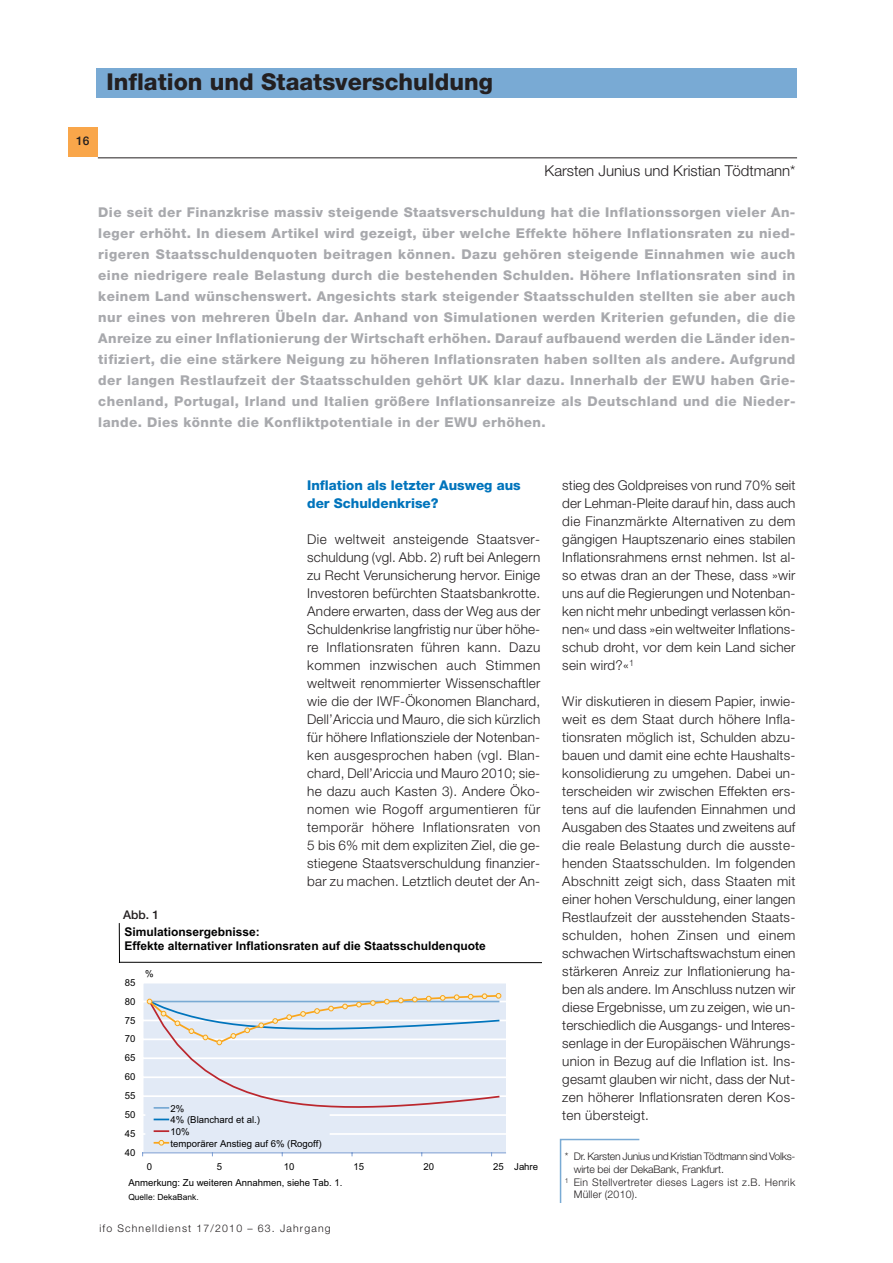
<style>
.page{position:relative;width:893px;height:1263px;background:#fff}
.page>*{position:absolute;margin:0;border:0;box-sizing:border-box;transform-origin:0 0}
.t1{font:800 23.25px "Helvetica Neue LT Std";color:#231f20}
.t2{font:300 15px "Helvetica Neue LT Std";color:#231f20}
.t3{font:300 13.5px/18px "Helvetica Neue LT Std";letter-spacing:.015em;color:#231f20;text-align:justify}
.t4{font:800 13.5px/21px "Helvetica Neue LT Std";letter-spacing:.03em;color:#a8a9ad;text-align:justify}
.t5{font:800 13.5px/18px "Helvetica Neue LT Std";color:#0074bc}
.t6{font:700 12px/14.7px "Arial";color:#000001}
.t7{font:500 12px "Helvetica Neue LT Std";color:#231f20}
.t8{font:300 10.5px "Helvetica Neue LT Std";letter-spacing:.015em;color:#231f20}
.t9{font:300 10.5px "Helvetica Neue LT Std";letter-spacing:-.025em;color:#231f20}
.t10{font:300 10.5px "Helvetica Neue LT Std";letter-spacing:.11em;color:#231f20}
.t11{font:300 10.5px "Helvetica Neue LT Std";letter-spacing:-.01em;color:#231f20}
.t12{font:9.6px/11.7px "Arial";color:#000001}
.t13{font:8.4px "Arial";color:#000001}
</style>
<div class="page">
<hr style="left:98px;top:157px;width:699px;height:1px;background:#231f20">
<div style="left:68px;top:128px;width:30px;height:29px;background:#f9a64a"></div>
<div style="left:97px;top:68px;width:699px;height:30px;background:#79aad4"></div>
<svg style="left:559px;top:1138px;width:81px;height:65px"></svg>
<div style="left:143px;top:983px;width:362px;height:170px;background:#e2eaf6"></div>
<hr style="left:143px;top:1133px;width:362px;height:2px;background:#fff">
<hr style="left:143px;top:1114px;width:362px;height:2px;background:#fff">
<hr style="left:143px;top:1095px;width:362px;height:2px;background:#fff">
<hr style="left:143px;top:1076px;width:362px;height:2px;background:#fff">
<hr style="left:143px;top:1057px;width:362px;height:2px;background:#fff">
<hr style="left:143px;top:1038px;width:362px;height:2px;background:#fff">
<hr style="left:143px;top:1020px;width:362px;height:1px;background:#fff">
<hr style="left:143px;top:1001px;width:362px;height:1px;background:#fff">
<hr style="left:143px;top:1153px;width:362px;height:1px;background:#7f9fd2">
<svg style="left:143px;top:993px;width:358px;height:127px"></svg>
<svg style="left:154px;top:1130px;width:14px;height:2px"></svg>
<svg style="left:154px;top:1140px;width:14px;height:5px"></svg>
<hr style="left:119px;top:923px;width:1px;height:39px;background:#000001">
<hr style="left:119px;top:962px;width:422px;height:1px;background:#000001">
<h1 class="t1" style="left:106px;top:73px;width:388px">Inflation und Staatsverschuldung</h1>
<p class="t7" style="left:76px;top:136px;width:15px">16</p>
<p class="t2" style="left:544px;top:165px;width:252px">Karsten Junius und Kristian Tödtmann*</p>
<p class="t4" style="left:98px;top:203px;width:698px">Die seit der Finanzkrise massiv steigende Staatsverschuldung hat die Inflationssorgen vieler An&shy;leger erhöht. In diesem Artikel wird gezeigt, über welche Effekte höhere Inflationsraten zu nied&shy;rigeren Staatsschuldenquoten beitragen können. Dazu gehören steigende Einnahmen wie auch eine niedrigere reale Belastung durch die bestehenden Schulden. Höhere Inflationsraten sind in keinem Land wünschenswert. Angesichts stark steigender Staatsschulden stellten sie aber auch nur eines von mehreren Übeln dar. Anhand von Simulationen werden Kriterien gefunden, die die Anreize zu einer Inflationierung der Wirtschaft erhöhen. Darauf aufbauend werden die Länder iden&shy;tifiziert, die eine stärkere Neigung zu höheren Inflationsraten haben sollten als andere. Aufgrund der langen Restlaufzeit der Staatsschulden gehört UK klar dazu. Innerhalb der EWU haben Grie&shy;chenland, Portugal, Irland und Italien größere Inflationsanreize als Deutschland und die Nieder&shy;lande. Dies könnte die Konfliktpotentiale in der EWU erhöhen.</p>
<p class="t7" style="left:123px;top:910px;width:38px">Abb. 1</p>
<p class="t5" style="left:307px;top:477px;width:215px">Inflation als letzter Ausweg aus der Schuldenkrise?</p>
<p class="t3" style="left:307px;top:531px;width:235px">Die weltweit ansteigende Staatsver&shy;schuldung (vgl. Abb. 2) ruft bei Anlegern zu Recht Verunsicherung hervor. Einige Investoren befürchten Staatsbankrotte.<br>Andere erwarten, dass der Weg aus der Schuldenkrise langfristig nur über höhe&shy;re Inflationsraten führen kann. Dazu kommen inzwischen auch Stimmen weltweit renommierter Wissenschaftler wie die der IWF-Ökonomen Blanchard, Dell’Ariccia und Mauro, die sich kürzlich für höhere Inflationsziele der Notenban&shy;ken ausgesprochen haben (vgl. Blan&shy;chard, Dell’Ariccia und Mauro 2010; sie&shy;he dazu auch Kasten 3). Andere Öko&shy;nomen wie Rogoff argumentieren für temporär höhere Inflationsraten von 5 bis 6% mit dem expliziten Ziel, die ge&shy;stiegene Staatsverschuldung finanzier&shy;bar zu machen. Letztlich deutet der An-</p>
<p class="t6" style="left:124px;top:925px;width:363px">Simulationsergebnisse:<br>Effekte alternativer Inflationsraten auf die Staatsschuldenquote</p>
<p class="t12" style="left:145px;top:969px;width:10px">%</p>
<p class="t12" style="left:125px;top:977px;width:12px">85</p>
<p class="t12" style="left:125px;top:996px;width:12px">80</p>
<p class="t12" style="left:125px;top:1015px;width:12px">75</p>
<p class="t12" style="left:125px;top:1034px;width:12px">70</p>
<p class="t12" style="left:125px;top:1053px;width:12px">65</p>
<p class="t12" style="left:125px;top:1072px;width:12px">60</p>
<p class="t12" style="left:125px;top:1091px;width:12px">55</p>
<p class="t12" style="left:125px;top:1110px;width:12px">50</p>
<p class="t12" style="left:125px;top:1129px;width:12px">45</p>
<p class="t12" style="left:125px;top:1148px;width:12px">40</p>
<p class="t12" style="left:170px;top:1103px;width:153px">2%<br>4% (Blanchard et al.)<br>10%<br>temporärer Anstieg auf 6% (Rogoff)</p>
<p class="t12" style="left:147px;top:1162px;width:7px">0</p>
<p class="t12" style="left:217px;top:1162px;width:7px">5</p>
<p class="t12" style="left:284px;top:1162px;width:12px">10</p>
<p class="t12" style="left:353px;top:1162px;width:12px">15</p>
<p class="t12" style="left:423px;top:1162px;width:12px">20</p>
<p class="t12" style="left:493px;top:1162px;width:12px">25</p>
<p class="t12" style="left:128px;top:1178px;width:216px">Anmerkung: Zu weiteren Annahmen, siehe Tab. 1.</p>
<p class="t13" style="left:128px;top:1194px;width:72px">Quelle: DekaBank.</p>
<p class="t10" style="left:99px;top:1225px;width:233px">ifo Schnelldienst 17/2010 – 63. Jahrgang</p>
<p class="t12" style="left:514px;top:1162px;width:25px">Jahre</p>
<p class="t3" style="left:562px;top:477px;width:235px">stieg des Goldpreises von rund 70% seit der Lehman-Pleite darauf hin, dass auch die Finanzmärkte Alternativen zu dem gängigen Hauptszenario eines stabilen Inflationsrahmens ernst nehmen. Ist al&shy;so etwas dran an der These, dass »wir uns auf die Regierungen und Notenban&shy;ken nicht mehr unbedingt verlassen kön&shy;nen« und dass »ein weltweiter Inflations&shy;schub droht, vor dem kein Land sicher sein wird?«<sup>1</sup></p>
<p class="t3" style="left:562px;top:693px;width:235px">Wir diskutieren in diesem Papier, inwie&shy;weit es dem Staat durch höhere Infla&shy;tionsraten möglich ist, Schulden abzu&shy;bauen und damit eine echte Haushalts&shy;konsolidierung zu umgehen. Dabei un&shy;terscheiden wir zwischen Effekten ers&shy;tens auf die laufenden Einnahmen und Ausgaben des Staates und zweitens auf die reale Belastung durch die ausste&shy;henden Staatsschulden. Im folgenden Abschnitt zeigt sich, dass Staaten mit einer hohen Verschuldung, einer langen Restlaufzeit der ausstehenden Staats&shy;schulden, hohen Zinsen und einem schwachen Wirtschaftswachstum einen stärkeren Anreiz zur Inflationierung ha&shy;ben als andere. Im Anschluss nutzen wir diese Ergebnisse, um zu zeigen, wie un&shy;terschiedlich die Ausgangs- und Interes&shy;senlage in der Europäischen Währungs&shy;union in Bezug auf die Inflation ist. Ins&shy;gesamt glauben wir nicht, dass der Nut&shy;zen höherer Inflationsraten deren Kos&shy;ten übersteigt.</p>
<p class="t9" style="left:565px;top:1153px;width:232px">* Dr. Karsten Junius und Kristian Tödtmann sind Volks-</p>
<p class="t11" style="left:573px;top:1165px;width:152px">wirte bei der DekaBank, Frankfurt.</p>
<p class="t8" style="left:565px;top:1178px;width:232px"><sup>1</sup> Ein Stellvertreter dieses Lagers ist z.B. Henrik</p>
<p class="t8" style="left:573px;top:1191px;width:65px">Müller (2010).</p>
</div>
